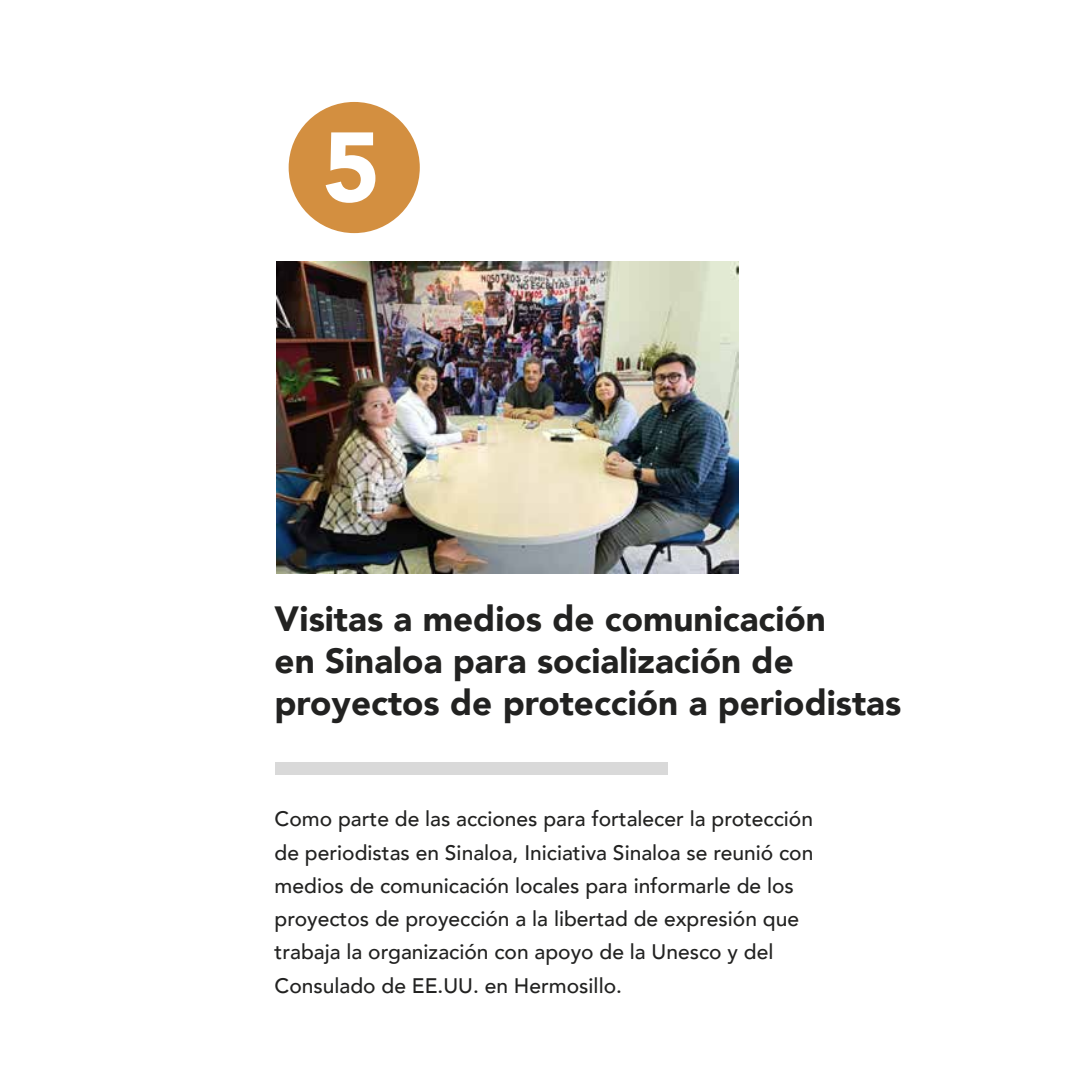
<style>
.page{position:relative;width:1071px;height:1092px;background:#fff}
.page>*{position:absolute;margin:0;border:0;box-sizing:border-box;transform-origin:0 0}
.t1{font:900 97.83px "Avenir";color:#fff}
.t2{font:900 35px/42px "Avenir";color:#222221}
.t3{font:500 21px/33.2px "Avenir";color:#222221}
</style>
<div class="page">
<div style="left:289px;top:102px;width:131px;height:131px;background:#d38f40;border-radius:50%"></div>
<div style="left:275px;top:762px;width:392px;height:12px;background:#d9d9d9"></div>
<img style="left:277px;top:261px;width:462px;height:312px">
<h1 class="t1" style="left:323px;top:84px;width:59px">5</h1>
<h2 class="t2" style="left:275px;top:597px;width:628px">Visitas a medios de comunicación<br>en Sinaloa para socialización de proyectos de protección a periodistas</h2>
<p class="t3" style="left:275px;top:801px;width:540px">Como parte de las acciones para fortalecer la protección de periodistas en Sinaloa, Iniciativa Sinaloa se reunió con medios de comunicación locales para informarle de los proyectos de proyección a la libertad de expresión que trabaja la organización con apoyo de la Unesco y del Consulado de EE.UU. en Hermosillo.</p>
</div>
